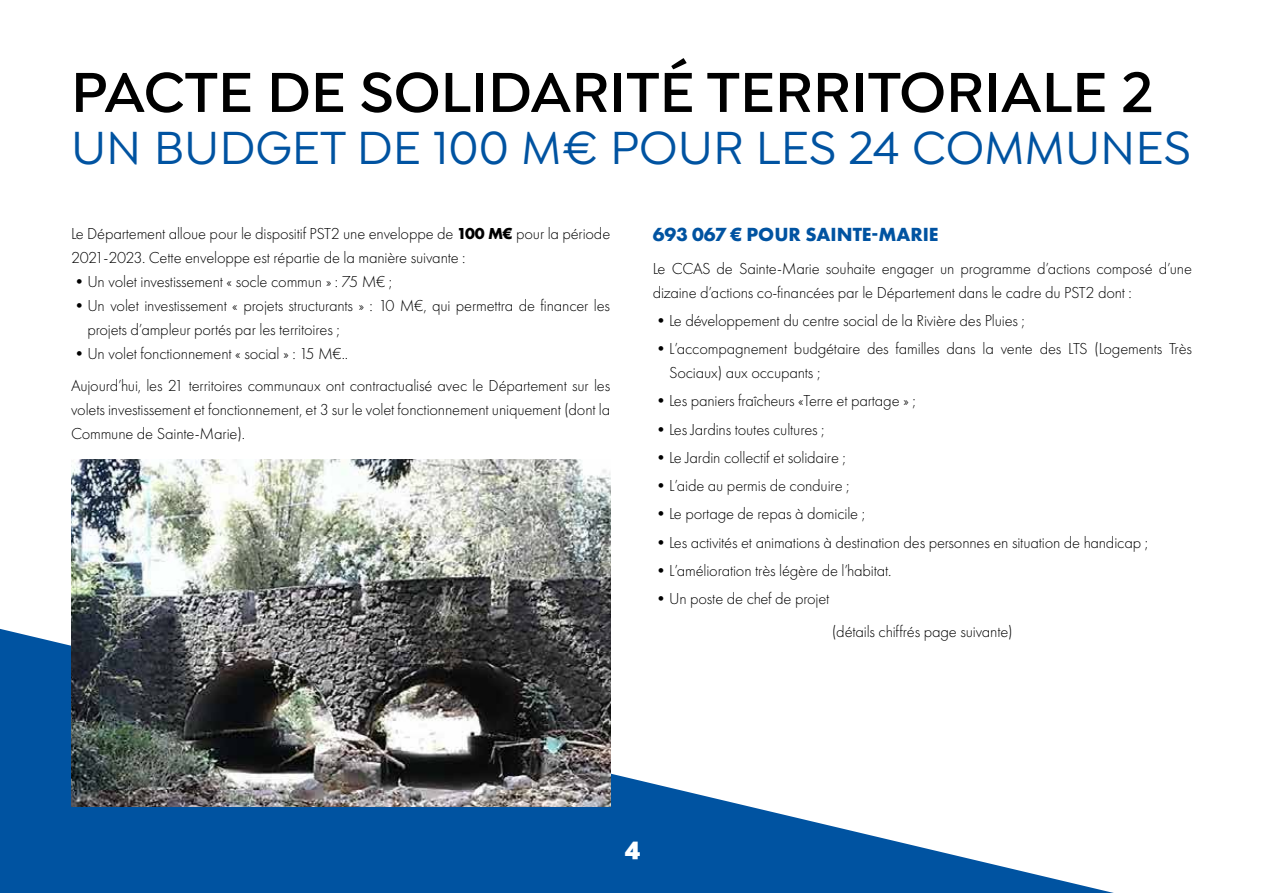
<style>
.page{position:relative;width:1263px;height:893px;background:#fff}
.page>*{position:absolute;margin:0;border:0;box-sizing:border-box;transform-origin:0 0}
.t1{font:600 60px "Isidora Sans";color:#000}
.t2{font:500 49.5px "Isidora Sans";color:#0053a1}
.t3{font:900 25.8px "Isidora Sans";color:#fff}
.t4{font:700 19.65px "Futura PT";color:#0053a1}
.t5{font:300 16.5px/24px "Futura PT";letter-spacing:-.01em;color:#000}
.s1{font-weight:700}
</style>
<div class="page">
<svg style="left:0;top:617px;width:1114px;height:276px"></svg>
<img style="left:71px;top:459px;width:539px;height:348px">
<h1 class="t1" style="left:71px;top:57px;width:1084px">PACTE DE SOLIDARITÉ TERRITORIALE 2</h1>
<h2 class="t2" style="left:71px;top:120px;width:1121px">UN BUDGET DE 100 M€ POUR LES 24 COMMUNES</h2>
<p class="t5" style="left:71px;top:221px;width:541px">Le Département alloue pour le dispositif PST2 une enveloppe de <span class="s1">100 M€</span> pour la période<br>2021-2023. Cette enveloppe est répartie de la manière suivante :</p>
<p class="t5" style="left:71px;top:269px;width:323px">•Un volet investissement « socle commun » : 75 M€ ;</p>
<p class="t5" style="left:87px;top:293px;width:524px;text-indent:-16px">•Un volet investissement « projets structurants » : 10 M€, qui permettra de financer les projets d’ampleur portés par les territoires ;</p>
<p class="t5" style="left:71px;top:337px;width:541px;line-height:32.5px">•Un volet fonctionnement « social » : 15 M€..<br>Aujourd’hui, les 21 territoires communaux ont contractualisé avec le Département sur les</p>
<p class="t5" style="left:71px;top:398px;width:541px">volets investissement et fonctionnement, et 3 sur le volet fonctionnement uniquement (dont la<br>Commune de Sainte-Marie).</p>
<p class="t4" style="left:653px;top:222px;width:287px">693 067 € POUR SAINTE-MARIE</p>
<p class="t5" style="left:653px;top:256px;width:541px">Le CCAS de Sainte-Marie souhaite engager un programme d’actions composé d’une dizaine d’actions co-financées par le Département dans le cadre du PST2 dont :</p>
<p class="t5" style="left:653px;top:309px;width:374px">•Le développement du centre social de la Rivière des Pluies ;</p>
<p class="t5" style="left:669px;top:337px;width:524px;text-indent:-16px">•L’accompagnement budgétaire des familles dans la vente des LTS (Logements Très<br>Sociaux) aux occupants ;</p>
<p class="t5" style="left:653px;top:389px;width:264px">•Les paniers fraîcheurs «Terre et partage » ;</p>
<p class="t5" style="left:653px;top:417px;width:173px">•Les Jardins toutes cultures ;</p>
<p class="t5" style="left:653px;top:446px;width:195px">•Le Jardin collectif et solidaire ;</p>
<p class="t5" style="left:653px;top:474px;width:198px">•L’aide au permis de conduire ;</p>
<p class="t5" style="left:653px;top:502px;width:214px">•Le portage de repas à domicile ;</p>
<p class="t5" style="left:653px;top:530px;width:497px">•Les activités et animations à destination des personnes en situation de handicap ;</p>
<p class="t5" style="left:653px;top:558px;width:240px">•L’amélioration très légère de l’habitat.</p>
<p class="t5" style="left:653px;top:587px;width:178px">•Un poste de chef de projet</p>
<p class="t5" style="left:832px;top:619px;width:183px">(détails chiffrés page suivante)</p>
<h3 class="t3" style="left:625px;top:834px;width:17px">4</h3>
</div>
